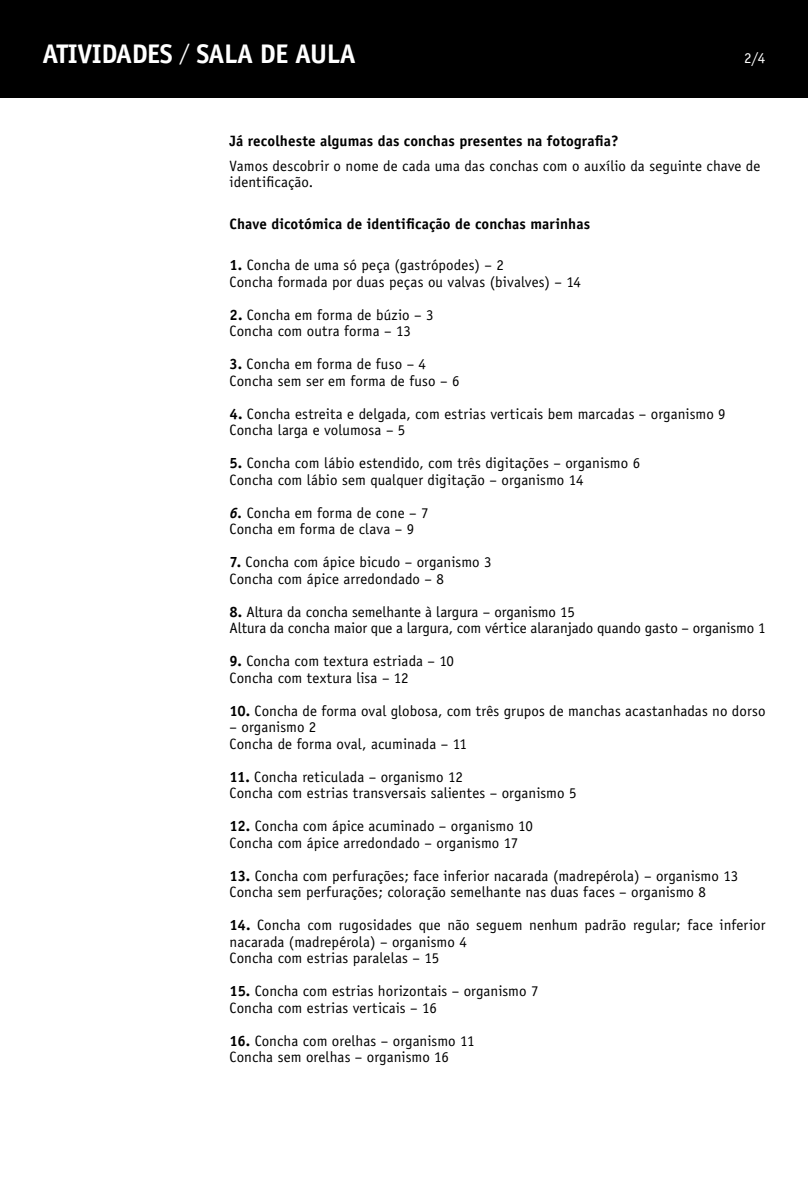
<style>
.page{position:relative;width:808px;height:1178px;background:#fff}
.page>*{position:absolute;margin:0;border:0;box-sizing:border-box;transform-origin:0 0}
.t1{font:700 27px "Officina Sans";letter-spacing:-.02em;color:#fff}
.t2{font:15px/16.5px "Officina Sans";letter-spacing:.005em;color:#000}
.t3{font:700 15px "Officina Sans";letter-spacing:.01em;color:#000}
.t4{font:15px "Officina Sans";color:#fff}
.s1{font-weight:400;font-size:22.5px}
.s2{font-weight:700}
.s3{font-weight:700;font-style:italic}
</style>
<div class="page">
<div style="left:0;top:0;width:808px;height:98px;background:#000"></div>
<h1 class="t1" style="left:43px;top:37px;width:13px">ATIVI</h1>
<h1 class="t1" style="left:101px;top:37px;width:256px">DADES <span class="s1">/</span> sala de aula</h1>
<p class="t4" style="left:744px;top:49px;width:23px">2/4</p>
<p class="t3" style="left:230px;top:131px;width:391px">Já recolheste algumas das conchas presentes na fotografia?</p>
<p class="t2" style="left:230px;top:157px;width:532px">Vamos descobrir o nome de cada uma das conchas com o auxílio da seguinte chave de identificação.</p>
<p class="t3" style="left:230px;top:214px;width:362px">Chave dicotómica de identificação de conchas marinhas</p>
<p class="t2" style="left:230px;top:257px;width:353px"><span class="s2">1.</span> Concha de uma só peça (gastrópodes) – 2<br>Concha formada por duas peças ou valvas (bivalves) – 14</p>
<p class="t2" style="left:230px;top:306px;width:205px"><span class="s2">2.</span> Concha em forma de búzio – 3<br>Concha com outra forma – 13</p>
<p class="t2" style="left:230px;top:356px;width:231px"><span class="s2">3.</span> Concha em forma de fuso – 4<br>Concha sem ser em forma de fuso – 6</p>
<p class="t2" style="left:230px;top:405px;width:498px"><span class="s2">4.</span> Concha estreita e delgada, com estrias verticais bem marcadas – organismo 9<br>Concha larga e volumosa – 5</p>
<p class="t2" style="left:230px;top:455px;width:412px"><span class="s2">5.</span> Concha com lábio estendido, com três digitações – organismo 6<br>Concha com lábio sem qualquer digitação – organismo 14</p>
<p class="t2" style="left:230px;top:504px;width:200px"><span class="s3">6.</span> Concha em forma de cone – 7<br>Concha em forma de clava – 9</p>
<p class="t2" style="left:230px;top:554px;width:263px"><span class="s2">7.</span> Concha com ápice bicudo – organismo 3<br>Concha com ápice arredondado – 8</p>
<p class="t2" style="left:230px;top:603px;width:537px"><span class="s2">8.</span> Altura da concha semelhante à largura – organismo 15<br>Altura da concha maior que a largura, com vértice alaranjado quando gasto – organismo 1</p>
<p class="t2" style="left:230px;top:653px;width:226px"><span class="s2">9.</span> Concha com textura estriada – 10<br>Concha com textura lisa – 12</p>
<p class="t2" style="left:230px;top:702px;width:537px"><span class="s2">10.</span> Concha de forma oval globosa, com três grupos de manchas acastanhadas no dorso</p>
<p class="t2" style="left:230px;top:719px;width:239px">– organismo 2<br>Concha de forma oval, acuminada – 11</p>
<p class="t2" style="left:230px;top:768px;width:348px"><span class="s2">11.</span> Concha reticulada – organismo 12<br>Concha com estrias transversais salientes – organismo 5</p>
<p class="t2" style="left:230px;top:818px;width:305px"><span class="s2">12.</span> Concha com ápice acuminado – organismo 10<br>Concha com ápice arredondado – organismo 17</p>
<p class="t2" style="left:230px;top:867px;width:510px"><span class="s2">13.</span> Concha com perfurações; face inferior nacarada (madrepérola) – organismo 13<br>Concha sem perfurações; coloração semelhante nas duas faces – organismo 8</p>
<p class="t2" style="left:230px;top:917px;width:537px"><span class="s2">14.</span> Concha com rugosidades que não seguem nenhum padrão regular; face inferior nacarada (madrepérola) – organismo 4<br>Concha com estrias paralelas – 15</p>
<p class="t2" style="left:230px;top:983px;width:310px"><span class="s2">15.</span> Concha com estrias horizontais – organismo 7<br>Concha com estrias verticais – 16</p>
<p class="t2" style="left:230px;top:1032px;width:246px"><span class="s2">16.</span> Concha com orelhas – organismo 11<br>Concha sem orelhas – organismo 16</p>
</div>
